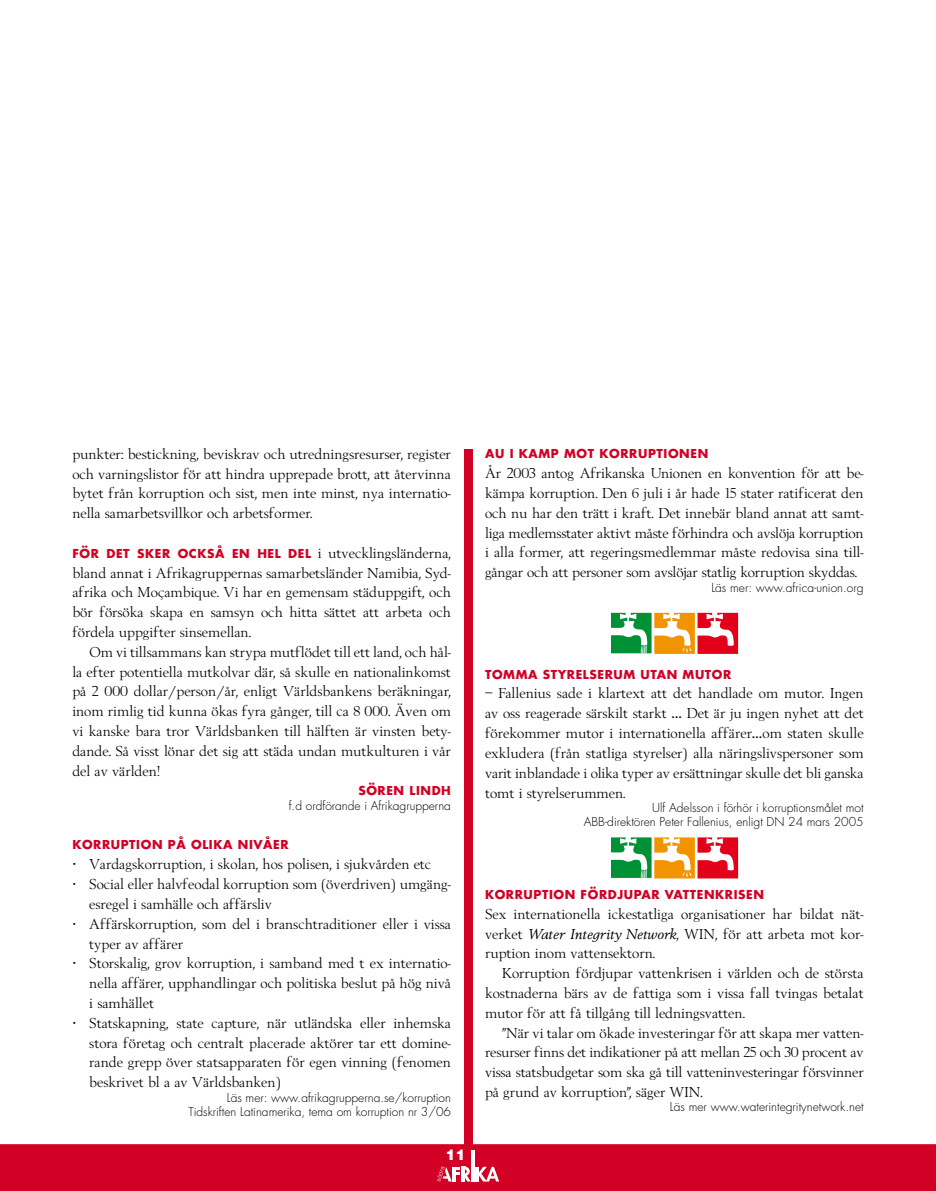
<style>
.page{position:relative;width:936px;height:1191px;background:#fff}
.page>*{position:absolute;margin:0;border:0;box-sizing:border-box;transform-origin:0 0}
.t1{font:15px/19.8px "Berling";color:#000;text-align:justify}
.t2{font:900 15px "Helvetica Neue";color:#fff}
.t3{font:300 12px/14.4px "Futura";color:#000;text-align:right}
.t4{font:700 12px "Futura";letter-spacing:.05em;color:#d10024}
.t5{font:300 6px "Helvetica Neue";color:#fff}
.s1{font-family:"Berling";font-weight:400;font-size:15px;color:#000}
.s2{font-style:italic}
</style>
<div class="page">
<div style="left:0;top:1144px;width:935px;height:47px;background:#d10024"></div>
<hr style="left:461px;top:1166px;width:3px;height:15px;background:#fff">
<svg style="left:611px;top:613px;width:127px;height:41px"></svg>
<svg style="left:611px;top:837px;width:127px;height:41px"></svg>
<div style="left:464px;top:449px;width:8px;height:697px;background:#d10024"></div>
<p class="t1" style="left:72px;top:445px;width:380px">punkter: bestickning, beviskrav och utredningsresurser, register och varningslistor för att hindra upprepade brott, att återvinna bytet från korruption och sist, men inte minst, nya internatio&shy;nella samarbetsvillkor och arbetsformer.</p>
<p class="t4" style="left:72px;top:545px;width:380px">FÖR DET SKER OCKSÅ EN HEL DEL <span class="s1">i utvecklingsländerna,</span></p>
<p class="t1" style="left:72px;top:564px;width:380px">bland annat i Afrikagruppernas samarbetsländer Namibia, Syd&shy;afrika och Moçambique. Vi har en gemensam städuppgift, och bör försöka skapa en samsyn och hitta sättet att arbeta och fördela uppgifter sinsemellan.</p>
<p class="t1" style="left:72px;top:643px;width:380px;text-indent:17px">Om vi tillsammans kan strypa mutflödet till ett land, och hål&shy;la efter potentiella mutkolvar där, så skulle en nationalinkomst på 2 000 dollar/person/år, enligt Världsbankens beräkningar, inom rimlig tid kunna ökas fyra gånger, till ca 8 000. Även om vi kanske bara tror Världsbanken till hälften är vinsten bety&shy;dande. Så visst lönar det sig att städa undan mutkulturen i vår del av världen!</p>
<p class="t4" style="left:358px;top:782px;width:19px">SÖREN</p>
<p class="t4" style="left:409px;top:782px;width:16px">LINDH</p>
<p class="t3" style="left:289px;top:798px;width:164px">f.d ordförande i Afrikagrupperna</p>
<p class="t4" style="left:72px;top:836px;width:31px">KORRU</p>
<p class="t4" style="left:121px;top:836px;width:90px">PTION PÅ OLIKA</p>
<p class="t4" style="left:238px;top:836px;width:10px">NIV</p>
<p class="t4" style="left:263px;top:836px;width:19px">ÅER</p>
<p class="t1" style="left:72px;top:855px;width:360px">• Vardagskorruption, i skolan, hos polisen, i sjukvården etc</p>
<p class="t1" style="left:89px;top:875px;width:363px;text-indent:-17px">• Social eller halvfeodal korruption som (överdriven) umgäng&shy;esregel i samhälle och affärsliv</p>
<p class="t1" style="left:89px;top:915px;width:363px;text-indent:-17px">• Affärskorruption, som del i branschtraditioner eller i vissa typer av affärer</p>
<p class="t1" style="left:89px;top:954px;width:363px;text-indent:-17px">• Storskalig, grov korruption, i samband med t ex internatio&shy;nella affärer, upphandlingar och politiska beslut på hög nivå i samhället</p>
<p class="t1" style="left:89px;top:1014px;width:363px;text-indent:-17px">• Statskapning, state capture, när utländska eller inhemska stora företag och centralt placerade aktörer tar ett domine&shy;rande grepp över statsapparaten för egen vinning (fenomen beskrivet bl a av Världsbanken)</p>
<p class="t3" style="left:188px;top:1090px;width:264px">Läs mer: www.afrikagrupperna.se/korruption<br>Tidskriften Latinamerika, tema om korruption nr 3/06</p>
<p class="t2" style="left:445px;top:1145px;width:22px">11</p>
<p class="t5" style="left:434px;top:1180px;width:17px;rotate:-72deg">södra</p>
<p class="t4" style="left:485px;top:445px;width:45px">AU I KAM</p>
<p class="t4" style="left:551px;top:445px;width:79px">P MOT KORRU</p>
<p class="t4" style="left:648px;top:445px;width:42px">PTIONEN</p>
<p class="t1" style="left:485px;top:464px;width:380px">År 2003 antog Afrikanska Unionen en konvention för att be&shy;kämpa korruption. Den 6 juli i år hade 15 stater ratificerat den och nu har den trätt i kraft. Det innebär bland annat att samt&shy;liga medlemsstater aktivt måste förhindra och avslöja korruption i alla former, att regeringsmedlemmar måste redovisa sina till&shy;gångar och att personer som avslöjar statlig korruption skyddas.</p>
<p class="t3" style="left:711px;top:580px;width:154px">Läs mer: www.africa-union.org</p>
<p class="t4" style="left:485px;top:666px;width:31px">TOMMA</p>
<p class="t4" style="left:542px;top:666px;width:10px">STYRELSERUM</p>
<p class="t4" style="left:640px;top:666px;width:10px">UTAN</p>
<p class="t4" style="left:682px;top:666px;width:11px">MUT</p>
<p class="t4" style="left:712px;top:666px;width:18px">OR</p>
<p class="t1" style="left:485px;top:685px;width:380px">– Fallenius sade i klartext att det handlade om mutor. Ingen av oss reagerade särskilt starkt … Det är ju ingen nyhet att det förekommer mutor i internationella affärer…om staten skulle exkludera (från statliga styrelser) alla näringslivspersoner som varit inblandade i olika typer av ersättningar skulle det bli ganska tomt i styrelserummen.</p>
<p class="t3" style="left:583px;top:800px;width:281px">Ulf Adelsson i förhör i korruptionsmålet mot<br>ABB-direktören Peter Fallenius, enligt DN 24 mars 2005</p>
<p class="t4" style="left:485px;top:886px;width:31px">KORRU</p>
<p class="t4" style="left:533px;top:886px;width:57px">PTION FÖRDJU</p>
<p class="t4" style="left:633px;top:886px;width:41px">PAR VATTENKRISEN</p>
<p class="t1" style="left:485px;top:905px;width:380px">Sex internationella ickestatliga organisationer har bildat nät&shy;verket <span class="s2">Water Integrity Network</span>, WIN, för att arbeta mot kor&shy;ruption inom vattensektorn.</p>
<p class="t1" style="left:485px;top:964px;width:380px;text-indent:17px">Korruption fördjupar vattenkrisen i världen och de största kostnaderna bärs av de fattiga som i vissa fall tvingas betalat mutor för att få tillgång till ledningsvatten.</p>
<p class="t1" style="left:485px;top:1024px;width:380px;text-indent:17px">”När vi talar om ökade investeringar för att skapa mer vatten&shy;resurser finns det indikationer på att mellan 25 och 30 procent av vissa statsbudgetar som ska gå till vatteninvesteringar försvinner på grund av korruption”, säger WIN.</p>
<p class="t3" style="left:670px;top:1100px;width:195px">Läs mer www.waterintegritynetwork.net</p>
</div>
